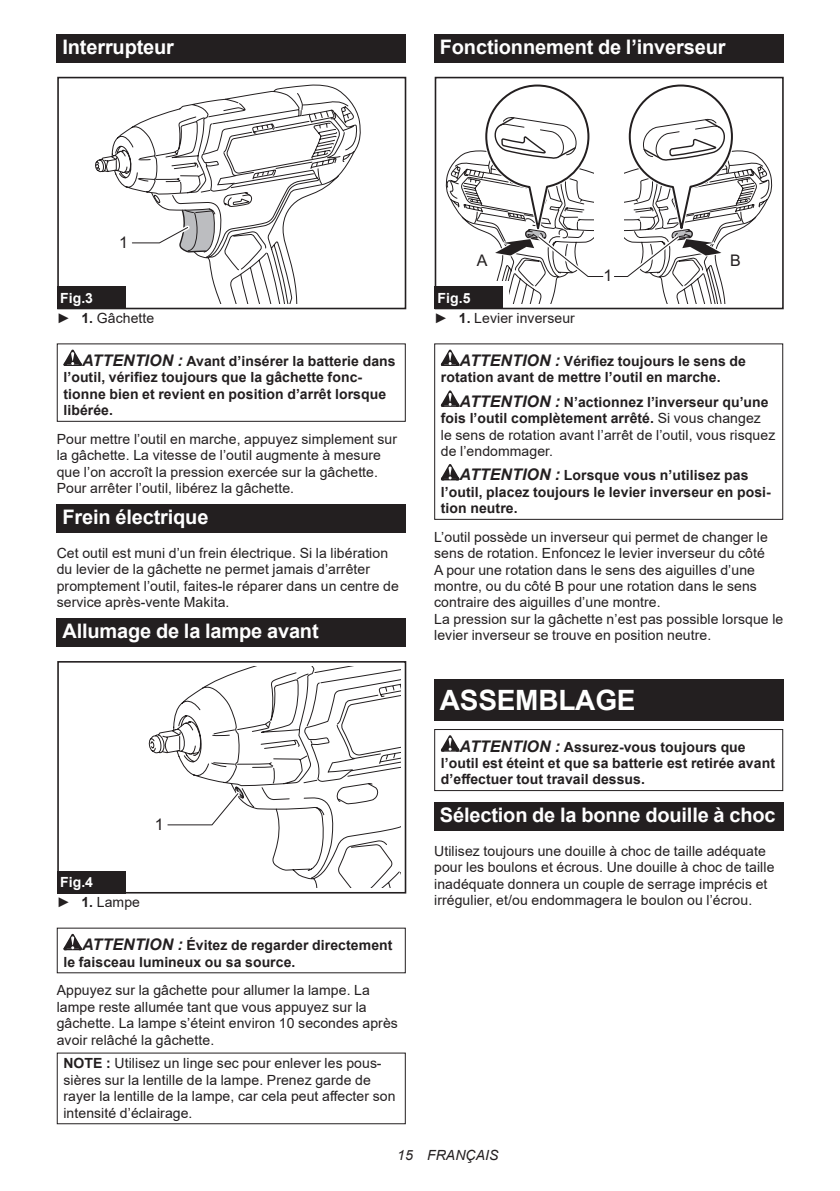
<style>
.page{position:relative;width:840px;height:1191px;background:#fff}
.page>*{position:absolute;margin:0;border:0;box-sizing:border-box;transform-origin:0 0}
.t1{font:700 28px "Arial";letter-spacing:-.01em;color:#fff}
.t2{font:700 20px "Arial";letter-spacing:-.01em;color:#fff}
.t3{font:16px "Arial";color:#231f20}
.t4{font:14px/16.4px "Arial";letter-spacing:.005em;color:#231f20}
.t5{font:700 14px/16.4px "Arial";letter-spacing:.005em;color:#231f20}
.t6{font:italic 14px "Arial";letter-spacing:.005em;color:#231f20}
.s1{font-weight:700;color:#fff}
.s2{font-weight:700}
.s3{font-style:italic;font-size:16px}
.s4{font-weight:700;font-style:italic;font-size:16px}
</style>
<div class="page">
<div style="left:57px;top:34px;width:348px;height:29px;background:#231f20"></div>
<svg style="left:259px;top:84px;width:102px;height:80px"></svg>
<svg style="left:95px;top:93px;width:253px;height:211px"></svg>
<svg style="left:60px;top:281px;width:71px;height:25px"></svg>
<div style="left:57px;top:77px;width:349px;height:232px;border:2px solid #231f20"></div>
<svg style="left:128px;top:192px;width:122px;height:61px"></svg>
<div style="left:57px;top:287px;width:68px;height:22px;background:#231f20"></div>
<svg style="left:63px;top:349px;width:19px;height:17px"></svg>
<div style="left:57px;top:343px;width:348px;height:79px;border:1px solid #231f20"></div>
<div style="left:57px;top:504px;width:348px;height:29px;background:#231f20"></div>
<div style="left:57px;top:618px;width:348px;height:29px;background:#231f20"></div>
<svg style="left:148px;top:666px;width:252px;height:222px"></svg>
<div style="left:57px;top:661px;width:349px;height:232px;border:2px solid #231f20"></div>
<svg style="left:164px;top:786px;width:81px;height:43px"></svg>
<div style="left:57px;top:871px;width:68px;height:22px;background:#231f20"></div>
<svg style="left:63px;top:934px;width:19px;height:16px"></svg>
<div style="left:57px;top:1052px;width:348px;height:72px;border:1px solid #231f20"></div>
<div style="left:434px;top:34px;width:348px;height:29px;background:#231f20"></div>
<div style="left:434px;top:77px;width:349px;height:232px;border:2px solid #231f20"></div>
<svg style="left:445px;top:84px;width:326px;height:219px"></svg>
<div style="left:434px;top:287px;width:68px;height:22px;background:#231f20"></div>
<svg style="left:440px;top:349px;width:19px;height:17px"></svg>
<svg style="left:440px;top:390px;width:19px;height:17px"></svg>
<svg style="left:440px;top:464px;width:19px;height:16px"></svg>
<div style="left:434px;top:343px;width:348px;height:177px;border:1px solid #231f20"></div>
<div style="left:434px;top:680px;width:348px;height:41px;background:#231f20"></div>
<svg style="left:440px;top:735px;width:19px;height:16px"></svg>
<div style="left:434px;top:729px;width:348px;height:62px;border:1px solid #231f20"></div>
<div style="left:434px;top:802px;width:348px;height:29px;background:#231f20"></div>
<h2 class="t2" style="left:62px;top:33px;width:113px">Interrupteur</h2>
<h2 class="t2" style="left:439px;top:33px;width:287px">Fonctionnement de l’inverseur</h2>
<p class="t3" style="left:119px;top:231px;width:10px">1</p>
<p class="t4" style="left:57px;top:287px;width:99px;line-height:20.2px"><span class="s1">Fig.3<br></span>► <span class="s2">1.</span> Gâchette</p>
<p class="t5" style="left:63px;top:353px;width:333px;text-indent:19px"><span class="s3">ATTENTION :</span> Avant d’insérer la batterie dans l’outil, vérifiez toujours que la gâchette fonc&shy;tionne bien et revient en position d’arrêt lorsque libérée.</p>
<p class="t4" style="left:57px;top:431px;width:341px">Pour mettre l’outil en marche, appuyez simplement sur la gâchette. La vitesse de l’outil augmente à mesure que l’on accroît la pression exercée sur la gâchette.<br>Pour arrêter l’outil, libérez la gâchette.</p>
<h2 class="t2" style="left:62px;top:503px;width:147px">Frein électrique</h2>
<p class="t4" style="left:57px;top:544px;width:343px">Cet outil est muni d’un frein électrique. Si la libération du levier de la gâchette ne permet jamais d’arrêter promptement l’outil, faites-le réparer dans un centre de service après-vente Makita.</p>
<h2 class="t2" style="left:62px;top:617px;width:257px">Allumage de la lampe avant</h2>
<p class="t3" style="left:155px;top:813px;width:10px">1</p>
<p class="t4" style="left:57px;top:871px;width:85px;line-height:20.2px"><span class="s1">Fig.4<br></span>► <span class="s2">1.</span> Lampe</p>
<p class="t5" style="left:63px;top:937px;width:330px;text-indent:19px"><span class="s3">ATTENTION :</span> Évitez de regarder directement le faisceau lumineux ou sa source.</p>
<p class="t4" style="left:57px;top:982px;width:342px">Appuyez sur la gâchette pour allumer la lampe. La lampe reste allumée tant que vous appuyez sur la gâchette. La lampe s’éteint environ 10 secondes après avoir relâché la gâchette.</p>
<p class="t4" style="left:63px;top:1055px;width:333px"><span class="s2">NOTE :</span> Utilisez un linge sec pour enlever les pous&shy;sières sur la lentille de la lampe. Prenez garde de rayer la lentille de la lampe, car cela peut affecter son intensité d’éclairage.</p>
<p class="t3" style="left:476px;top:249px;width:12px">A</p>
<p class="t3" style="left:729px;top:249px;width:12px">B</p>
<p class="t4" style="left:434px;top:287px;width:142px;line-height:20.2px"><span class="s1">Fig.5<br></span>► <span class="s2">1.</span> Levier inverseur</p>
<p class="t5" style="left:440px;top:353px;width:306px;text-indent:19px"><span class="s3">ATTENTION :</span> Vérifiez toujours le sens de rotation avant de mettre l’outil en marche.</p>
<p class="t4" style="left:440px;top:393px;width:336px;text-indent:19px"><span class="s4">ATTENTION :</span> <span class="s2">N’actionnez l’inverseur qu’une fois l’outil complètement arrêté.</span> Si vous changez<br>le sens de rotation avant l’arrêt de l’outil, vous risquez de l’endommager.</p>
<p class="t5" style="left:440px;top:467px;width:331px;text-indent:19px"><span class="s3">ATTENTION :</span> Lorsque vous n’utilisez pas l’outil, placez toujours le levier inverseur en posi&shy;tion neutre.</p>
<p class="t4" style="left:434px;top:529px;width:350px">L’outil possède un inverseur qui permet de changer le sens de rotation. Enfoncez le levier inverseur du côté<br>A pour une rotation dans le sens des aiguilles d’une montre, ou du côté B pour une rotation dans le sens contraire des aiguilles d’une montre.<br>La pression sur la gâchette n’est pas possible lorsque le levier inverseur se trouve en position neutre.</p>
<p class="t3" style="left:603px;top:265px;width:10px">1</p>
<h1 class="t1" style="left:439px;top:680px;width:197px">ASSEMBLAGE</h1>
<p class="t5" style="left:440px;top:738px;width:335px;text-indent:19px"><span class="s3">ATTENTION :</span> Assurez-vous toujours que l’outil est éteint et que sa batterie est retirée avant d’effectuer tout travail dessus.</p>
<h2 class="t2" style="left:439px;top:801px;width:337px">Sélection de la bonne douille à choc</h2>
<p class="t4" style="left:434px;top:842px;width:341px">Utilisez toujours une douille à choc de taille adéquate pour les boulons et écrous. Une douille à choc de taille inadéquate donnera un couple de serrage imprécis et irrégulier, et/ou endommagera le boulon ou l’écrou.</p>
<p class="t6" style="left:397px;top:1146px;width:103px">15 FRANÇAIS</p>
</div>
